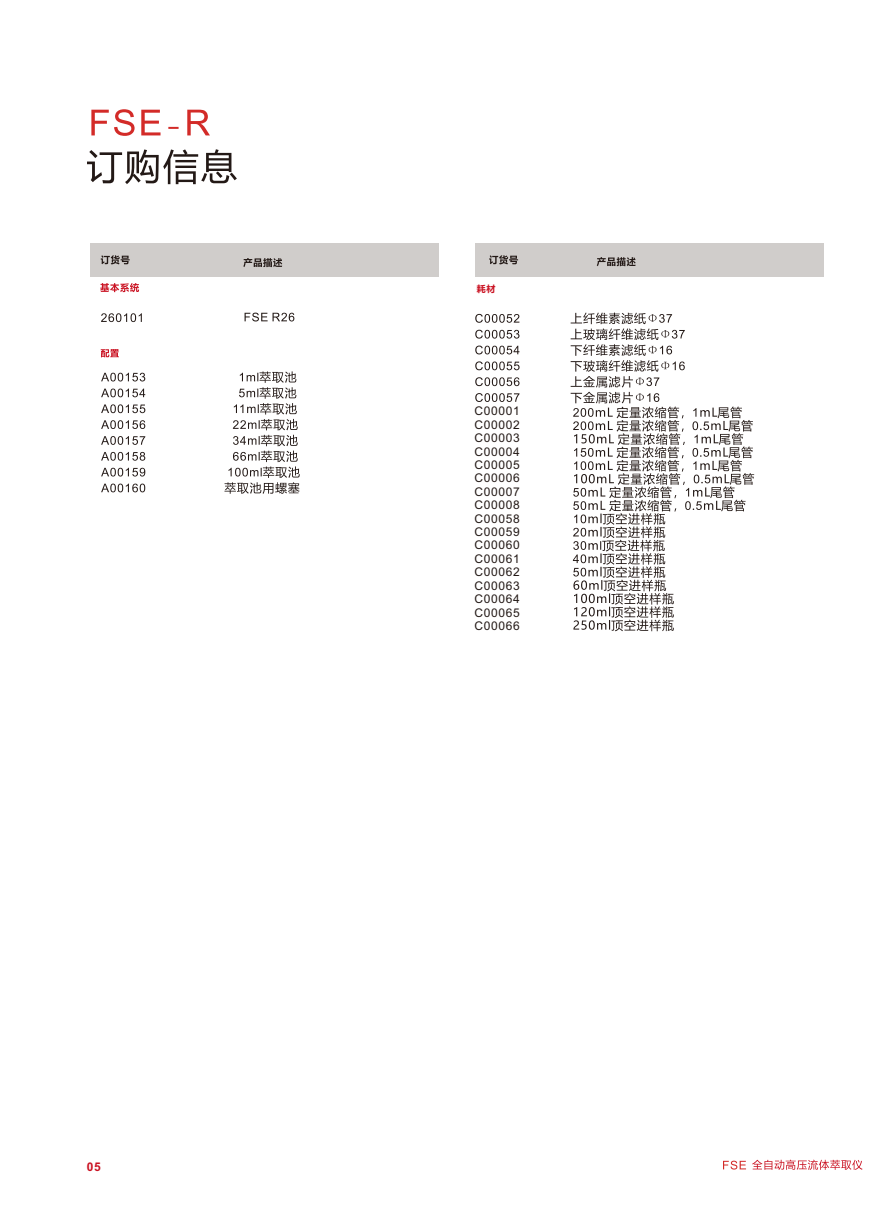
<style>
.page{position:relative;width:893px;height:1212px;background:#fff}
.page>*{position:absolute;margin:0;border:0;box-sizing:border-box;transform-origin:0 0}
.t1{font:12px/13.4px "Arial";letter-spacing:.055em;color:#231916;text-align:justify}
.t2{font:700 12px "Arial";color:#ca1222}
.t3{font:700 9px "Microsoft Ya Hei";color:#ca1222}
</style>
<div class="page">
<svg style="left:87px;top:149px;width:150px;height:35px"></svg>
<div style="left:90px;top:243px;width:349px;height:33px;background:#d0cdcb"></div>
<svg style="left:101px;top:255px;width:29px;height:9px"></svg>
<svg style="left:243px;top:258px;width:39px;height:9px"></svg>
<div style="left:475px;top:243px;width:349px;height:33px;background:#d0cdcb"></div>
<svg style="left:489px;top:255px;width:29px;height:9px"></svg>
<svg style="left:100px;top:283px;width:39px;height:9px"></svg>
<svg style="left:597px;top:257px;width:39px;height:9px"></svg>
<svg style="left:245px;top:313px;width:49px;height:8px"></svg>
<svg style="left:101px;top:313px;width:41px;height:9px"></svg>
<svg style="left:101px;top:349px;width:18px;height:8px"></svg>
<svg style="left:752px;top:1159px;width:110px;height:11px"></svg>
<svg style="left:723px;top:1161px;width:23px;height:8px"></svg>
<svg style="left:91px;top:109px;width:119px;height:27px"></svg>
<svg style="left:101px;top:371px;width:199px;height:123px"></svg>
<svg style="left:475px;top:313px;width:279px;height:318px"></svg>
<p class="t2" style="left:87px;top:1162px;width:16px">05</p>
<p class="t3" style="left:477px;top:285px;width:20px">耗材</p>
<p class="t1" style="left:474px;top:406px;width:47px">C00001<br>C00002<br>C00003<br>C00004<br>C00005<br>C00006<br>C00007<br>C00008<br>C00058<br>C00059<br>C00060<br>C00061<br>C00062<br>C00063<br>C00064<br>C00065<br>C00066</p>
</div>
